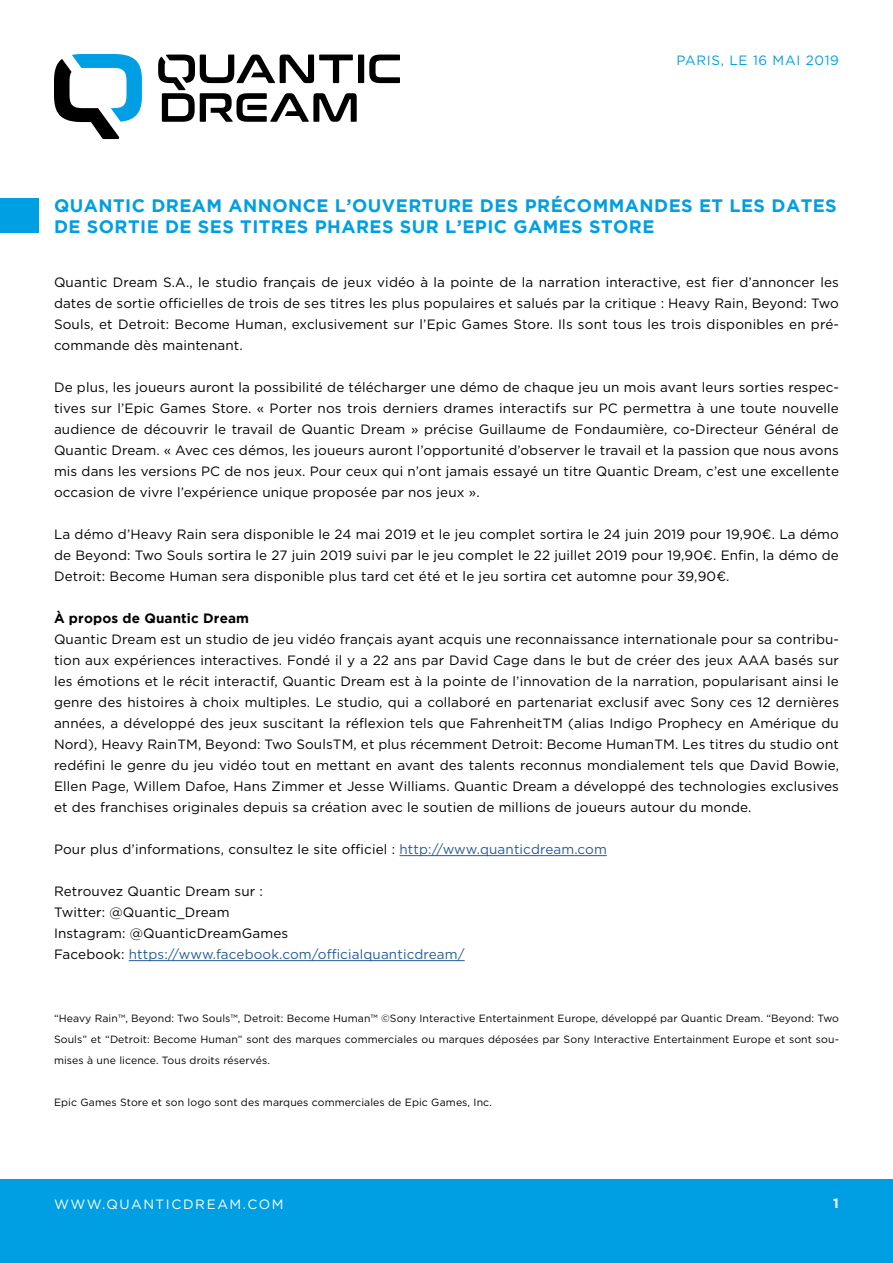
<style>
.page{position:relative;width:893px;height:1263px;background:#fff}
.page>*{position:absolute;margin:0;border:0;box-sizing:border-box;transform-origin:0 0}
.t1{font:700 18px/21.6px "Gotham";letter-spacing:.025em;color:#009fe3}
.t2{font:13.5px/21px "Gotham";letter-spacing:.01em;color:#000;text-align:justify}
.t3{font:700 13.5px "Gotham";letter-spacing:.01em;color:#000}
.t4{font:13.5px "Gotham";letter-spacing:.12em;color:#fff}
.t5{font:13.5px "Gotham";letter-spacing:.05em;color:#009fe3}
.t6{font:700 13.5px "Gotham";color:#fff}
.t7{font:10.5px/21px "Gotham";letter-spacing:.01em;color:#000;text-align:justify}
.s1{color:#275b9b}
</style>
<div class="page">
<div style="left:358px;top:55px;width:6px;height:28px;background:#000"></div>
<svg style="left:369px;top:55px;width:31px;height:28px"></svg>
<svg style="left:54px;top:54px;width:88px;height:85px"></svg>
<svg style="left:158px;top:55px;width:199px;height:67px"></svg>
<div style="left:0;top:1179px;width:893px;height:84px;background:#009fe3"></div>
<div style="left:0;top:199px;width:38px;height:34px;background:#009fe3"></div>
<hr style="left:399px;top:855px;width:208px;height:1px;background:#275b9b">
<hr style="left:129px;top:960px;width:336px;height:1px;background:#275b9b">
<p class="t5" style="left:676px;top:51px;width:164px">PARIS, LE 16 MAI 2019</p>
<h1 class="t1" style="left:54px;top:194px;width:784px">QUANTIC DREAM ANNONCE L’OUVERTURE DES PRÉCOMMANDES ET LES DATES<br>DE SORTIE DE SES TITRES PHARES SUR L’EPIC GAMES STORE</h1>
<p class="t2" style="left:54px;top:272px;width:786px">Quantic Dream S.A., le studio français de jeux vidéo à la pointe de la narration interactive, est fier d’annoncer les dates de sortie officielles de trois de ses titres les plus populaires et salués par la critique : Heavy Rain, Beyond: Two Souls, et Detroit: Become Human, exclusivement sur l’Epic Games Store. Ils sont tous les trois disponibles en pré&shy;commande dès maintenant.</p>
<p class="t2" style="left:54px;top:377px;width:786px">De plus, les joueurs auront la possibilité de télécharger une démo de chaque jeu un mois avant leurs sorties respec&shy;tives sur l’Epic Games Store. « Porter nos trois derniers drames interactifs sur PC permettra à une toute nouvelle audience de découvrir le travail de Quantic Dream » précise Guillaume de Fondaumière, co-Directeur Général de Quantic Dream. « Avec ces démos, les joueurs auront l’opportunité d’observer le travail et la passion que nous avons mis dans les versions PC de nos jeux. Pour ceux qui n’ont jamais essayé un titre Quantic Dream, c’est une excellente occasion de vivre l’expérience unique proposée par nos jeux ».</p>
<p class="t2" style="left:54px;top:524px;width:786px">La démo d’Heavy Rain sera disponible le 24 mai 2019 et le jeu complet sortira le 24 juin 2019 pour 19,90€. La démo de Beyond: Two Souls sortira le 27 juin 2019 suivi par le jeu complet le 22 juillet 2019 pour 19,90€. Enfin, la démo de Detroit: Become Human sera disponible plus tard cet été et le jeu sortira cet automne pour 39,90€.</p>
<p class="t3" style="left:54px;top:611px;width:197px">À propos de Quantic Dream</p>
<p class="t2" style="left:54px;top:629px;width:786px">Quantic Dream est un studio de jeu vidéo français ayant acquis une reconnaissance internationale pour sa contribu&shy;tion aux expériences interactives. Fondé il y a 22 ans par David Cage dans le but de créer des jeux AAA basés sur les émotions et le récit interactif, Quantic Dream est à la pointe de l’innovation de la narration, popularisant ainsi le genre des histoires à choix multiples. Le studio, qui a collaboré en partenariat exclusif avec Sony ces 12 dernières années, a développé des jeux suscitant la réflexion tels que FahrenheitTM (alias Indigo Prophecy en Amérique du Nord), Heavy RainTM, Beyond: Two SoulsTM, et plus récemment Detroit: Become HumanTM. Les titres du studio ont redéfini le genre du jeu vidéo tout en mettant en avant des talents reconnus mondialement tels que David Bowie, Ellen Page, Willem Dafoe, Hans Zimmer et Jesse Williams. Quantic Dream a développé des technologies exclusives et des franchises originales depuis sa création avec le soutien de millions de joueurs autour du monde.</p>
<p class="t2" style="left:54px;top:839px;width:554px">Pour plus d’informations, consultez le site officiel : <span class="s1">http://www.quanticdream.com</span></p>
<p class="t2" style="left:54px;top:881px;width:412px;text-align:left">Retrouvez Quantic Dream sur :<br>Twitter: @Quantic_Dream<br>Instagram: @QuanticDreamGames<br>Facebook: <span class="s1">https://www.facebook.com/officialquanticdream/</span></p>
<p class="t7" style="left:54px;top:1008px;width:786px">“Heavy Rain™, Beyond: Two Souls™, Detroit: Become Human™ ©Sony Interactive Entertainment Europe, développé par Quantic Dream. “Beyond: Two Souls” et “Detroit: Become Human” sont des marques commerciales ou marques déposées par Sony Interactive Entertainment Europe et sont sou&shy;mises à une licence. Tous droits réservés.</p>
<p class="t7" style="left:54px;top:1092px;width:439px">Epic Games Store et son logo sont des marques commerciales de Epic Games, Inc.</p>
<p class="t4" style="left:54px;top:1195px;width:231px">WWW.QUANTICDREAM.COM</p>
<p class="t6" style="left:833px;top:1195px;width:7px">1</p>
</div>
